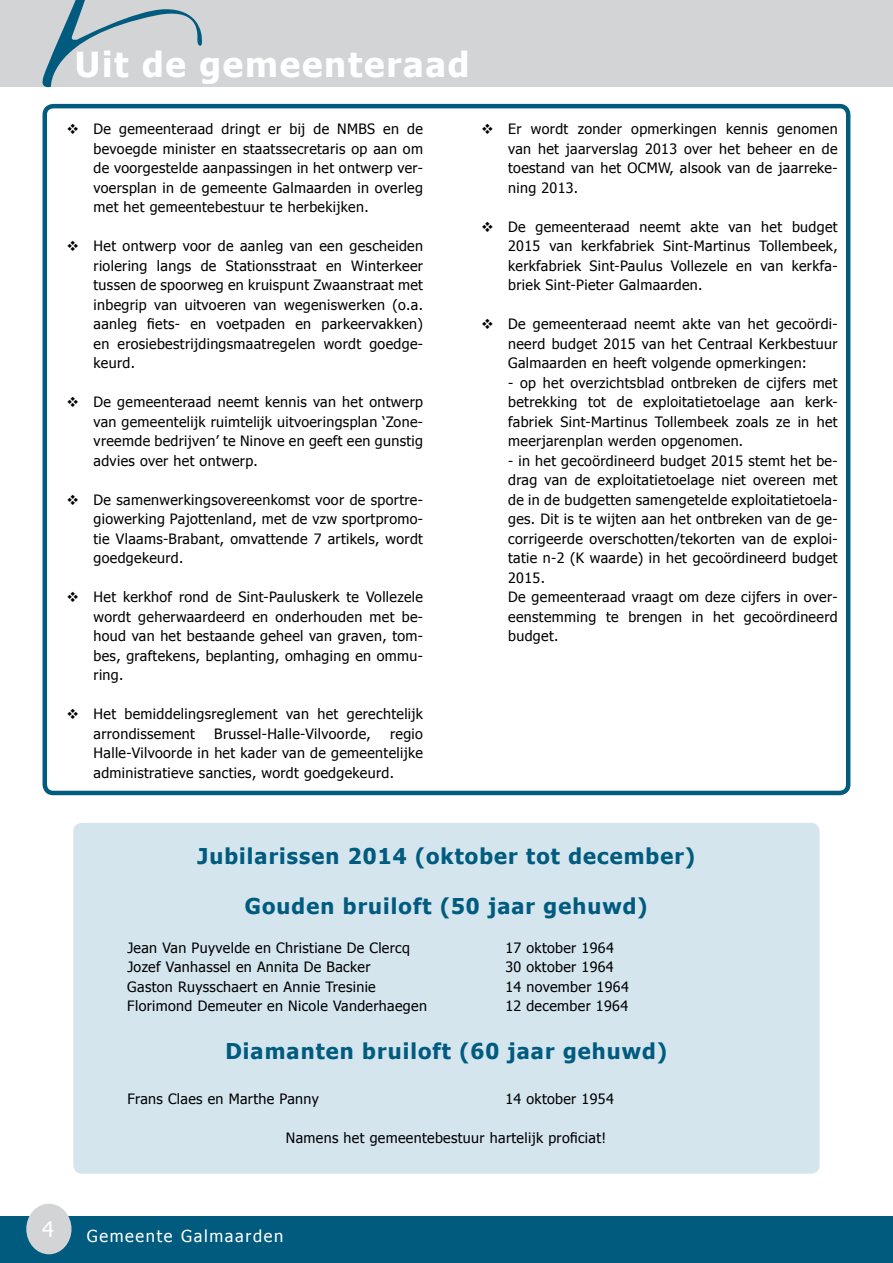
<style>
.page{position:relative;width:893px;height:1263px;background:#fff}
.page>*{position:absolute;margin:0;border:0;box-sizing:border-box;transform-origin:0 0}
.t1{font:700 34.5px "Tahoma";letter-spacing:.05em;color:#fff}
.t2{font:700 21.75px "Tahoma";letter-spacing:.05em;color:#005b7f}
.t3{font:21.6px "Tahoma";color:#fff}
.t4{font:16.5px "Tahoma";letter-spacing:.1em;color:#fff}
.t5{font:14.25px/19.5px "Tahoma";letter-spacing:.025em;color:#000;text-align:justify}
</style>
<div class="page">
<div style="left:0;top:0;width:893px;height:87px;background:#d2d4d5"></div>
<div style="left:0;top:1216px;width:893px;height:47px;background:#005b7f"></div>
<div style="left:26px;top:1204px;width:46px;height:50px;background:#d2d4d5;border-radius:50%"></div>
<svg style="left:42px;top:0;width:160px;height:88px"></svg>
<div style="left:43px;top:104px;width:807px;height:691px;border:4px solid #005b7f;border-radius:9px"></div>
<div style="left:73px;top:823px;width:747px;height:351px;background:#d4e5ee;border-radius:9px"></div>
<h1 class="t1" style="left:75px;top:41px;width:396px">Uit de gemeenteraad</h1>
<p class="t5" style="left:94px;top:119px;width:331px">De gemeenteraad dringt er bij de NMBS en de bevoegde minister en staatssecretaris op aan om de voorgestelde aanpassingen in het ontwerp ver&shy;voersplan in de gemeente Galmaarden in overleg met het gemeentebestuur te herbekijken.</p>
<p class="t5" style="left:94px;top:236px;width:331px">Het ontwerp voor de aanleg van een gescheiden riolering langs de Stationsstraat en Winterkeer tussen de spoorweg en kruispunt Zwaanstraat met inbegrip van uitvoeren van wegeniswerken (o.a. aanleg fiets- en voetpaden en parkeervakken) en erosiebestrijdingsmaatregelen wordt goedge&shy;keurd.</p>
<p class="t5" style="left:94px;top:392px;width:331px">De gemeenteraad neemt kennis van het ontwerp van gemeentelijk ruimtelijk uitvoeringsplan ‘Zone&shy;vreemde bedrijven’ te Ninove en geeft een gunstig advies over het ontwerp.</p>
<p class="t5" style="left:94px;top:489px;width:331px">De samenwerkingsovereenkomst voor de sportre&shy;giowerking Pajottenland, met de vzw sportpromo&shy;tie Vlaams-Brabant, omvattende 7 artikels, wordt goedgekeurd.</p>
<p class="t5" style="left:94px;top:587px;width:331px">Het kerkhof rond de Sint-Pauluskerk te Vollezele wordt geherwaardeerd en onderhouden met be&shy;houd van het bestaande geheel van graven, tom&shy;bes, graftekens, beplanting, omhaging en ommu&shy;ring.</p>
<p class="t5" style="left:94px;top:704px;width:331px">Het bemiddelingsreglement van het gerechtelijk arrondissement</p>
<p class="t5" style="left:214px;top:723px;width:158px">Brussel-Halle-Vilvoorde,</p>
<p class="t5" style="left:94px;top:723px;width:331px;text-indent:297px">regio Halle-Vilvoorde in het kader van de gemeentelijke administratieve sancties, wordt goedgekeurd.</p>
<p class="t5" style="left:508px;top:119px;width:331px">Er wordt zonder opmerkingen kennis genomen van het jaarverslag 2013 over het beheer en de toestand van het OCMW, alsook van de jaarreke&shy;ning 2013.</p>
<p class="t5" style="left:508px;top:216px;width:331px">De gemeenteraad neemt akte van het budget 2015 van kerkfabriek Sint-Martinus Tollembeek, kerkfabriek Sint-Paulus Vollezele en van kerkfa&shy;briek Sint-Pieter Galmaarden.</p>
<p class="t5" style="left:508px;top:314px;width:331px">De gemeenteraad neemt akte van het gecoördi&shy;neerd budget 2015 van het Centraal Kerkbestuur Galmaarden en heeft volgende opmerkingen:</p>
<p class="t5" style="left:508px;top:372px;width:331px">- op het overzichtsblad ontbreken de cijfers met betrekking tot de exploitatietoelage aan kerk&shy;fabriek Sint-Martinus Tollembeek zoals ze in het meerjarenplan werden opgenomen.</p>
<p class="t5" style="left:508px;top:450px;width:331px;text-align:left">- in het gecoördineerd budget 2015 stemt het be&shy;drag van de exploitatietoelage niet overeen met de in de budgetten samengetelde exploitatietoela&shy;ges. Dit is te wijten aan het ontbreken van de ge&shy;corrigeerde overschotten/tekorten van de exploi&shy;tatie n-2 (K waarde) in het gecoördineerd budget 2015.<br>De gemeenteraad vraagt om deze cijfers in over&shy;eenstemming te brengen in het gecoördineerd budget.</p>
<h2 class="t2" style="left:197px;top:841px;width:499px">Jubilarissen 2014 (oktober tot december)</h2>
<h2 class="t2" style="left:245px;top:890px;width:404px">Gouden bruiloft (50 jaar gehuwd)</h2>
<p class="t5" style="left:127px;top:937px;width:284px">Jean Van Puyvelde en Christiane De Clercq</p>
<p class="t5" style="left:505px;top:937px;width:110px">17 oktober 1964</p>
<p class="t5" style="left:127px;top:957px;width:245px">Jozef Vanhassel en Annita De Backer</p>
<p class="t5" style="left:505px;top:957px;width:110px">30 oktober 1964</p>
<p class="t5" style="left:127px;top:976px;width:250px">Gaston Ruysschaert en Annie Tresinie</p>
<p class="t5" style="left:505px;top:976px;width:125px">14 november 1964</p>
<p class="t5" style="left:127px;top:996px;width:301px">Florimond Demeuter en Nicole Vanderhaegen</p>
<p class="t5" style="left:505px;top:996px;width:124px">12 december 1964</p>
<h2 class="t2" style="left:225px;top:1035px;width:443px">Diamanten bruiloft (60 jaar gehuwd)</h2>
<p class="t5" style="left:127px;top:1088px;width:193px">Frans Claes en Marthe Panny</p>
<p class="t5" style="left:505px;top:1088px;width:110px">14 oktober 1954</p>
<p class="t5" style="left:286px;top:1127px;width:322px">Namens het gemeentebestuur hartelijk proficiat!</p>
<h3 class="t3" style="left:42px;top:1215px;width:13px">4</h3>
<p class="t4" style="left:87px;top:1224px;width:198px">Gemeente Galmaarden</p>
</div>
